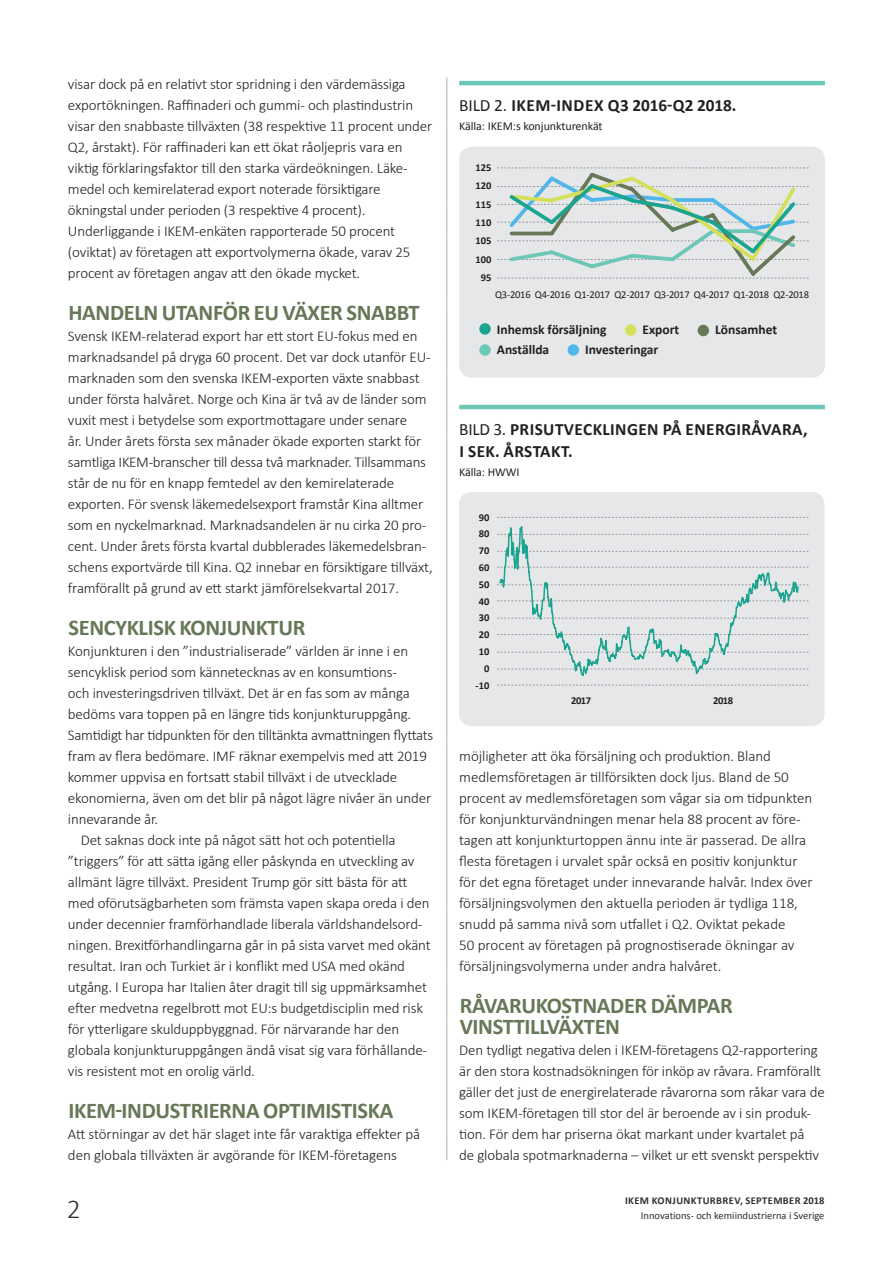
<style>
.page{position:relative;width:893px;height:1263px;background:#fff}
.page>*{position:absolute;margin:0;border:0;box-sizing:border-box;transform-origin:0 0}
.t1{font:300 27.75px "Calibri";color:#312f30}
.Mellanrubrik{font:700 22.5px/21px "Calibri";letter-spacing:-.015em;color:#667857}
.Rubrik_bild_och_tabe{font:700 17.25px/21.8px "Calibri";letter-spacing:.025em;color:#231f20}
.t2{font:300 15px/21px "Calibri";letter-spacing:-.01em;color:#231f20}
.Brödtext{font:700 13.5px "Calibri";color:#231f20}
.Källa{font:12px "Calibri";letter-spacing:-.005em;color:#231f20}
.Brödtext-2{font:10.5px "Calibri";letter-spacing:-.02em;color:#231f20}
.Brödtext-3{font:700 10.5px "Calibri";letter-spacing:-.005em;color:#231f20}
.t3{font:10.5px "Calibri";color:#312f30}
.t4{font:700 10.5px "Calibri";letter-spacing:.04em;color:#312f30}
.s1{font-weight:400}
</style>
<div class="page">
<hr style="left:446px;top:74px;width:3px;height:1086px;background:#fff;opacity:.12">
<div style="left:459px;top:147px;width:366px;height:231px;background:#e6e7e9;border-radius:13px"></div>
<div style="left:479px;top:323px;width:12px;height:12px;background:#1ba48f;border-radius:50%"></div>
<div style="left:625px;top:324px;width:11px;height:12px;background:#d4e05a;border-radius:50%"></div>
<div style="left:698px;top:325px;width:11px;height:11px;background:#677857;border-radius:50%"></div>
<div style="left:479px;top:344px;width:12px;height:12px;background:#6cc7b6;border-radius:50%"></div>
<div style="left:568px;top:344px;width:11px;height:12px;background:#50b7e8;border-radius:50%"></div>
<hr style="left:459px;top:81px;width:366px;height:4px;background:#6cc7b6">
<hr style="left:459px;top:405px;width:366px;height:4px;background:#6cc7b6">
<div style="left:459px;top:492px;width:366px;height:234px;background:#e6e7e9;border-radius:13px"></div>
<svg style="left:497px;top:517px;width:311px;height:1px"></svg>
<svg style="left:497px;top:685px;width:311px;height:1px"></svg>
<svg style="left:497px;top:168px;width:312px;height:111px"></svg>
<svg style="left:497px;top:526px;width:311px;height:150px"></svg>
<p class="t2" style="left:68px;top:73px;width:366px">visar dock på en relativt stor spridning i den värdemässiga exportökningen. Raffinaderi och gummi- och plastindustrin visar den snabbaste tillväxten (38 respektive 11 procent under Q2, årstakt). För raffinaderi kan ett ökat råoljepris vara en viktig förklaringsfaktor till den starka värdeökningen. Läke&shy;medel och kemirelaterad export noterade försiktigare ökningstal under perioden (3 respektive 4 procent).<br>Underliggande i IKEM-enkäten rapporterade 50 procent (oviktat) av företagen att exportvolymerna ökade, varav 25 procent av företagen angav att den ökade mycket.</p>
<p class="Mellanrubrik" style="left:68px;top:301px;width:353px">HANDELN UTANFÖR EU VÄXER SNABBT</p>
<p class="t2" style="left:68px;top:325px;width:366px">Svensk IKEM-relaterad export har ett stort EU-fokus med en marknadsandel på dryga 60 procent. Det var dock utanför EU&shy;marknaden som den svenska IKEM-exporten växte snabbast under första halvåret. Norge och Kina är två av de länder som vuxit mest i betydelse som exportmottagare under senare<br>år. Under årets första sex månader ökade exporten starkt för samtliga IKEM-branscher till dessa två marknader. Tillsammans står de nu för en knapp femtedel av den kemirelaterade exporten. För svensk läkemedelsexport framstår Kina alltmer som en nyckelmarknad. Marknadsandelen är nu cirka 20 pro&shy;cent. Under årets första kvartal dubblerades läkemedelsbran&shy;schens exportvärde till Kina. Q2 innebar en försiktigare tillväxt, framförallt på grund av ett starkt jämförelsekvartal 2017.</p>
<p class="Mellanrubrik" style="left:68px;top:616px;width:238px">SENCYKLISK KONJUNKTUR</p>
<p class="t2" style="left:68px;top:640px;width:367px">Konjunkturen i den ”industrialiserade” världen är inne i en sencyklisk period som kännetecknas av en konsumtions-<br>och investeringsdriven tillväxt. Det är en fas som av många bedöms vara toppen på en längre tids konjunkturuppgång.<br>Samtidigt har tidpunkten för den tilltänkta avmattningen flyttats fram av flera bedömare. IMF räknar exempelvis med att 2019 kommer uppvisa en fortsatt stabil tillväxt i de utvecklade ekonomierna, även om det blir på något lägre nivåer än under innevarande år.</p>
<p class="t2" style="left:68px;top:829px;width:364px;text-indent:13px">Det saknas dock inte på något sätt hot och potentiella ”triggers” för att sätta igång eller påskynda en utveckling av allmänt lägre tillväxt. President Trump gör sitt bästa för att med oförutsägbarheten som främsta vapen skapa oreda i den under decennier framförhandlade liberala världshandelsord&shy;ningen. Brexitförhandlingarna går in på sista varvet med okänt resultat. Iran och Turkiet är i konflikt med USA med okänd utgång. I Europa har Italien åter dragit till sig uppmärksamhet efter medvetna regelbrott mot EU:s budgetdisciplin med risk för ytterligare skulduppbyggnad. För närvarande har den globala konjunkturuppgången ändå visat sig vara förhållande&shy;vis resistent mot en orolig värld.</p>
<p class="Mellanrubrik" style="left:68px;top:1099px;width:326px">IKEM-INDUSTRIERNA OPTIMISTISKA</p>
<p class="t2" style="left:68px;top:1123px;width:354px">Att störningar av det här slaget inte får varaktiga effekter på den globala tillväxten är avgörande för IKEM-företagens</p>
<p class="t1" style="left:67px;top:1191px;width:16px">2</p>
<p class="Rubrik_bild_och_tabe" style="left:459px;top:93px;width:279px"><span class="s1">BILD 2.</span> IKEM-INDEX Q3 2016-Q2 2018.</p>
<p class="Källa" style="left:459px;top:119px;width:145px">Källa: IKEM:s konjunkturenkät</p>
<p class="Brödtext-3" style="left:475px;top:161px;width:17px">125</p>
<p class="Brödtext-3" style="left:475px;top:179px;width:17px">120</p>
<p class="Brödtext-3" style="left:475px;top:198px;width:17px">115</p>
<p class="Brödtext-3" style="left:475px;top:216px;width:17px">110</p>
<p class="Brödtext-3" style="left:475px;top:234px;width:17px">105</p>
<p class="Brödtext-3" style="left:475px;top:253px;width:17px">100</p>
<p class="Brödtext-3" style="left:481px;top:271px;width:12px">95</p>
<p class="Brödtext-2" style="left:495px;top:288px;width:315px">Q3-2016 Q4-2016 Q1-2017 Q2-2017 Q3-2017 Q4-2017 Q1-2018 Q2-2018</p>
<p class="Brödtext" style="left:497px;top:321px;width:111px">Inhemsk försäljning</p>
<p class="Brödtext" style="left:642px;top:321px;width:38px">Export</p>
<p class="Brödtext" style="left:715px;top:321px;width:63px">Lönsamhet</p>
<p class="Brödtext" style="left:497px;top:341px;width:54px">Anställda</p>
<p class="Brödtext" style="left:585px;top:341px;width:75px">Investeringar</p>
<p class="Rubrik_bild_och_tabe" style="left:459px;top:417px;width:350px"><span class="s1">BILD 3.</span> PRISUTVECKLINGEN PÅ ENERGIRÅVARA,<br>I SEK. ÅRSTAKT.</p>
<p class="Källa" style="left:459px;top:465px;width:62px">Källa: HWWI</p>
<p class="Brödtext-3" style="left:479px;top:511px;width:12px">90</p>
<p class="Brödtext-3" style="left:479px;top:527px;width:12px">80</p>
<p class="Brödtext-3" style="left:479px;top:544px;width:12px">70</p>
<p class="Brödtext-3" style="left:479px;top:561px;width:12px">60</p>
<p class="Brödtext-3" style="left:479px;top:578px;width:12px">50</p>
<p class="Brödtext-3" style="left:479px;top:595px;width:12px">40</p>
<p class="Brödtext-3" style="left:479px;top:611px;width:12px">30</p>
<p class="Brödtext-3" style="left:479px;top:628px;width:12px">20</p>
<p class="Brödtext-3" style="left:479px;top:645px;width:12px">10</p>
<p class="Brödtext-3" style="left:484px;top:662px;width:7px">0</p>
<p class="Brödtext-3" style="left:476px;top:679px;width:15px">-10</p>
<p class="Brödtext-3" style="left:571px;top:694px;width:21px">2017</p>
<p class="Brödtext-3" style="left:713px;top:694px;width:21px">2018</p>
<p class="t2" style="left:459px;top:745px;width:355px">möjligheter att öka försäljning och produktion. Bland medlemsföretagen är tillförsikten dock ljus. Bland de 50 procent av medlemsföretagen som vågar sia om tidpunkten för konjunkturvändningen menar hela 88 procent av före&shy;tagen att konjunkturtoppen ännu inte är passerad. De allra flesta företagen i urvalet spår också en positiv konjunktur för det egna företaget under innevarande halvår. Index över försäljningsvolymen den aktuella perioden är tydliga 118, snudd på samma nivå som utfallet i Q2. Oviktat pekade<br>50 procent av företagen på prognostiserade ökningar av försäljningsvolymerna under andra halvåret.</p>
<p class="Mellanrubrik" style="left:460px;top:994px;width:274px">RÅVARUKOSTNADER DÄMPAR<br>VINSTTILLVÄXTEN</p>
<p class="t2" style="left:459px;top:1039px;width:367px">Den tydligt negativa delen i IKEM-företagens Q2-rapportering är den stora kostnadsökningen för inköp av råvara. Framförallt gäller det just de energirelaterade råvarorna som råkar vara de som IKEM-företagen till stor del är beroende av i sin produk&shy;tion. För dem har priserna ökat markant under kvartalet på<br>de globala spotmarknaderna – vilket ur ett svenskt perspektiv</p>
<p class="t4" style="left:625px;top:1194px;width:201px">IKEM KONJUNKTURBREV, SEPTEMBER 2018</p>
<p class="t3" style="left:641px;top:1209px;width:185px">Innovations- och kemiindustrierna i Sverige</p>
</div>
